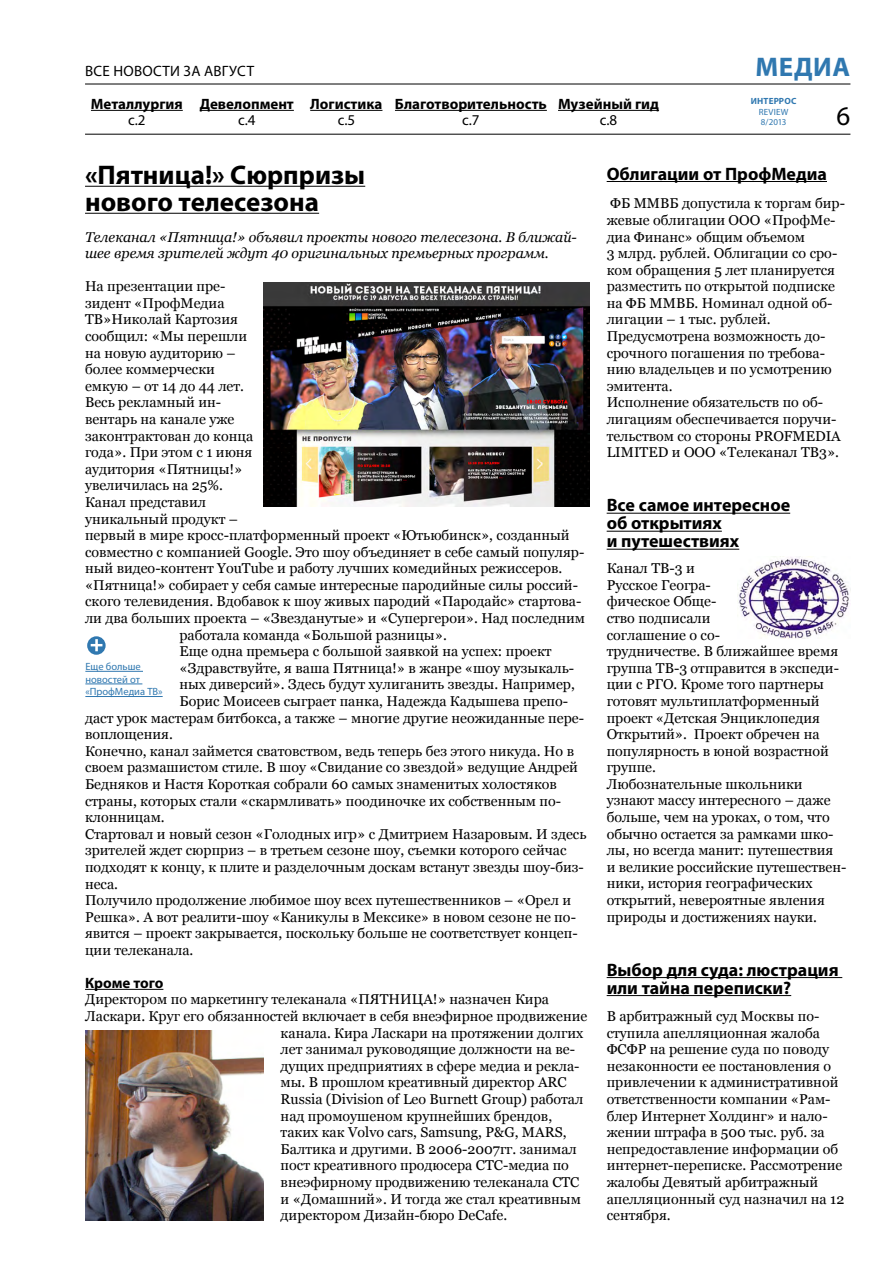
<style>
.page{position:relative;width:893px;height:1263px;background:#fff}
.page>*{position:absolute;margin:0;border:0;box-sizing:border-box;transform-origin:0 0}
.t1{font:700 27px/27px "Myriad Pro";color:#000}
.t2{font:700 27px "Myriad Pro";letter-spacing:.02em;color:#3078b0}
.t3{font:27px "Myriad Pro";color:#000}
.t4{font:700 18px/18px "Myriad Pro";color:#000}
.t5{font:700 15px "Myriad Pro";color:#000}
.t6{font:15px "Myriad Pro";letter-spacing:.02em;color:#000}
.t7{font:14.25px/16.6px "Georgia";color:#000}
.t8{font:italic 14.25px/16.6px "Georgia";color:#000}
.t9{font:10.5px/12.6px "Myriad Pro";color:#3078b0}
.t10{font:9px/10.5px "Myriad Pro";letter-spacing:.02em;color:#3078b0}
.t11{font:700 9px "Myriad Pro";letter-spacing:.02em;color:#3078b0}
</style>
<div class="page">
<hr style="left:85px;top:134px;width:765px;height:1px;background:#000">
<hr style="left:85px;top:84px;width:765px;height:1px;background:#000">
<hr style="left:310px;top:110px;width:72px;height:1px;background:#000">
<hr style="left:200px;top:110px;width:94px;height:1px;background:#000">
<hr style="left:395px;top:110px;width:152px;height:1px;background:#000">
<hr style="left:91px;top:110px;width:92px;height:1px;background:#000">
<hr style="left:558px;top:110px;width:101px;height:1px;background:#000">
<hr style="left:85px;top:989px;width:78px;height:1px;background:#000">
<hr style="left:85px;top:186px;width:280px;height:1px;background:#000">
<hr style="left:85px;top:213px;width:234px;height:1px;background:#000">
<hr style="left:607px;top:513px;width:183px;height:1px;background:#000">
<hr style="left:607px;top:531px;width:115px;height:1px;background:#000">
<hr style="left:607px;top:549px;width:132px;height:1px;background:#000">
<hr style="left:607px;top:181px;width:220px;height:1px;background:#000">
<hr style="left:85px;top:671px;width:58px;height:1px;background:#3078b0">
<hr style="left:85px;top:684px;width:57px;height:1px;background:#3078b0">
<hr style="left:85px;top:696px;width:78px;height:1px;background:#3078b0">
<svg style="left:87px;top:636px;width:19px;height:19px"></svg>
<svg style="left:91px;top:639px;width:11px;height:12px"></svg>
<img style="left:264px;top:282px;width:326px;height:225px">
<img style="left:85px;top:1031px;width:179px;height:189px">
<img style="left:737px;top:557px;width:112px;height:81px">
<hr style="left:607px;top:977px;width:235px;height:1px;background:#000">
<hr style="left:607px;top:995px;width:184px;height:1px;background:#000">
<p class="t6" style="left:85px;top:61px;width:162px">Все новости за АВГУСТ</p>
<p class="t5" style="left:91px;top:94px;width:93px">Металлургия</p>
<p class="t5" style="left:558px;top:94px;width:103px">Музейный гид</p>
<p class="t6" style="left:600px;top:111px;width:19px">c.8</p>
<p class="t5" style="left:200px;top:94px;width:184px">Девелопмент Логистика</p>
<p class="t6" style="left:238px;top:111px;width:19px">c.4</p>
<p class="t6" style="left:338px;top:111px;width:19px">c.5</p>
<p class="t5" style="left:395px;top:94px;width:153px">Благотворительность</p>
<p class="t6" style="left:128px;top:111px;width:19px">c.2</p>
<p class="t6" style="left:462px;top:111px;width:19px">c.7</p>
<h1 class="t2" style="left:756px;top:49px;width:96px">МЕДИА</h1>
<p class="t11" style="left:751px;top:96px;width:47px">ИНТЕРРОС</p>
<p class="t10" style="left:759px;top:107px;width:31px">REVIEW<br>8/2013</p>
<h1 class="t3" style="left:837px;top:100px;width:15px">6</h1>
<h1 class="t1" style="left:85px;top:160px;width:282px">«Пятница!» Сюрпризы нового телесезона</h1>
<p class="t8" style="left:85px;top:228px;width:493px">Телеканал «Пятница!» объявил проекты нового телесезона. В ближай&shy;шее время зрителей ждут 40 оригинальных премьерных программ.</p>
<p class="t7" style="left:85px;top:278px;width:142px">На презентации пре-</p>
<p class="t7" style="left:85px;top:295px;width:141px">зидент «ПрофМедиа</p>
<p class="t7" style="left:85px;top:311px;width:154px">ТВ»Николай Картозия</p>
<p class="t7" style="left:85px;top:328px;width:164px">сообщил: «Мы перешли</p>
<p class="t7" style="left:85px;top:345px;width:152px">на новую аудиторию –</p>
<p class="t7" style="left:85px;top:361px;width:131px">более коммерчески</p>
<p class="t7" style="left:85px;top:378px;width:161px">емкую – от 14 до 44 лет.</p>
<p class="t7" style="left:85px;top:394px;width:138px">Весь рекламный ин-</p>
<p class="t7" style="left:85px;top:411px;width:151px">вентарь на канале уже</p>
<p class="t7" style="left:85px;top:428px;width:170px">законтрактован до конца</p>
<p class="t7" style="left:85px;top:444px;width:169px">года». При этом с 1 июня</p>
<p class="t7" style="left:85px;top:461px;width:159px">аудитория «Пятницы!»</p>
<p class="t7" style="left:85px;top:477px;width:139px">увеличилась на 25%.</p>
<p class="t7" style="left:85px;top:494px;width:122px">Канал представил</p>
<p class="t7" style="left:85px;top:511px;width:154px">уникальный продукт –</p>
<p class="t7" style="left:85px;top:527px;width:486px">первый в мире кросс-платформенный проект «Ютьюбинск», созданный</p>
<p class="t7" style="left:85px;top:544px;width:501px">совместно с компанией Google. Это шоу объединяет в себе самый популяр-</p>
<p class="t7" style="left:85px;top:560px;width:479px">ный видео-контент YouTube и работу лучших комедийных режиссеров.</p>
<p class="t7" style="left:85px;top:577px;width:494px">«Пятница!» собирает у себя самые интересные пародийные силы россий-</p>
<p class="t7" style="left:85px;top:593px;width:498px">ского телевидения. Вдобавок к шоу живых пародий «Пародайс» стартова-</p>
<p class="t7" style="left:85px;top:610px;width:501px">ли два больших проекта – «Звезданутые» и «Супергерои». Над последним</p>
<p class="t7" style="left:179px;top:627px;width:269px">работала команда «Большой разницы».</p>
<p class="t7" style="left:179px;top:643px;width:374px">Еще одна премьера с большой заявкой на успех: проект</p>
<p class="t7" style="left:179px;top:660px;width:396px">«Здравствуйте, я ваша Пятница!» в жанре «шоу музыкаль-</p>
<p class="t7" style="left:179px;top:676px;width:397px">ных диверсий». Здесь будут хулиганить звезды. Например,</p>
<p class="t7" style="left:179px;top:693px;width:390px">Борис Моисеев сыграет панка, Надежда Кадышева препо-</p>
<p class="t7" style="left:85px;top:710px;width:501px">даст урок мастерам битбокса, а также – многие другие неожиданные пере-</p>
<p class="t7" style="left:85px;top:726px;width:89px">воплощения.</p>
<p class="t7" style="left:85px;top:743px;width:490px">Конечно, канал займется сватовством, ведь теперь без этого никуда. Но в</p>
<p class="t7" style="left:85px;top:759px;width:494px">своем размашистом стиле. В шоу «Свидание со звездой» ведущие Андрей</p>
<p class="t7" style="left:85px;top:776px;width:473px">Бедняков и Настя Короткая собрали 60 самых знаменитых холостяков</p>
<p class="t7" style="left:85px;top:793px;width:478px">страны, которых стали «скармливать» поодиночке их собственным по-</p>
<p class="t7" style="left:85px;top:809px;width:81px">клонницам.</p>
<p class="t7" style="left:85px;top:826px;width:503px">Стартовал и новый сезон «Голодных игр» с Дмитрием Назаровым. И здесь</p>
<p class="t7" style="left:85px;top:842px;width:483px">зрителей ждет сюрприз – в третьем сезоне шоу, съемки которого сейчас</p>
<p class="t7" style="left:85px;top:859px;width:500px">подходят к концу, к плите и разделочным доскам встанут звезды шоу-биз-</p>
<p class="t7" style="left:85px;top:875px;width:35px">неса.</p>
<p class="t7" style="left:85px;top:892px;width:488px">Получило продолжение любимое шоу всех путешественников – «Орел и</p>
<p class="t7" style="left:85px;top:909px;width:492px">Решка». А вот реалити-шоу «Каникулы в Мексике» в новом сезоне не по-</p>
<p class="t7" style="left:85px;top:925px;width:494px">явится – проект закрывается, поскольку больше не соответствует концеп-</p>
<p class="t7" style="left:85px;top:942px;width:110px">ции телеканала.</p>
<p class="t5" style="left:85px;top:973px;width:80px">Кроме того</p>
<p class="t7" style="left:85px;top:991px;width:465px">Директором по маркетингу телеканала «ПЯТНИЦА!» назначен Кира</p>
<p class="t7" style="left:85px;top:1008px;width:504px">Ласкари. Круг его обязанностей включает в себя внеэфирное продвижение</p>
<p class="t7" style="left:281px;top:1025px;width:304px">канала. Кира Ласкари на протяжении долгих</p>
<p class="t7" style="left:281px;top:1041px;width:296px">лет занимал руководящие должности на ве-</p>
<p class="t7" style="left:281px;top:1058px;width:300px">дущих предприятиях в сфере медиа и рекла-</p>
<p class="t7" style="left:281px;top:1074px;width:288px">мы. В прошлом креативный директор ARC</p>
<p class="t7" style="left:281px;top:1091px;width:304px">Russia (Division of Leo Burnett Group) работал</p>
<p class="t7" style="left:281px;top:1107px;width:273px">над промоушеном крупнейших брендов,</p>
<p class="t7" style="left:281px;top:1124px;width:287px">таких как Volvo cars, Samsung, P&amp;G, MARS,</p>
<p class="t7" style="left:281px;top:1141px;width:298px">Балтика и другими. В 2006-2007гг. занимал</p>
<p class="t7" style="left:281px;top:1157px;width:290px">пост креативного продюсера СТС-медиа по</p>
<p class="t7" style="left:281px;top:1174px;width:300px">внеэфирному продвижению телеканала СТС</p>
<p class="t7" style="left:281px;top:1190px;width:302px">и «Домашний». И тогда же стал креативным</p>
<p class="t7" style="left:281px;top:1207px;width:228px">директором Дизайн-бюро DeCafe.</p>
<p class="t9" style="left:85px;top:660px;width:79px">Еще больше новостей от «ПрофМедиа ТВ»</p>
<p class="t4" style="left:607px;top:164px;width:222px">Облигации от ПрофМедиа</p>
<p class="t7" style="left:607px;top:195px;width:240px">ФБ ММВБ допустила к торгам бир&shy;жевые облигации ООО «ПрофМе&shy;диа Финанс» общим объемом<br>3 млрд. рублей. Облигации со сро&shy;ком обращения 5 лет планируется разместить по открытой подписке на ФБ ММВБ. Номинал одной об&shy;лигации – 1 тыс. рублей.<br>Предусмотрена возможность до&shy;срочного погашения по требова&shy;нию владельцев и по усмотрению эмитента.<br>Исполнение обязательств по об&shy;лигациям обеспечивается поручи&shy;тельством со стороны PROFMEDIA<br>LIMITED и ООО «Телеканал ТВ3».</p>
<p class="t4" style="left:607px;top:496px;width:185px">Все самое интересное об открытиях<br>и путешествиях</p>
<p class="t7" style="left:607px;top:560px;width:241px">Канал ТВ-3 и<br>Русское Геогра-<br>фическое Обще-<br>ство подписали<br>соглашение о со-<br>трудничестве. В ближайшее время группа ТВ-3 отправится в экспеди&shy;ции с РГО. Кроме того партнеры готовят мультиплатформенный проект «Детская Энциклопедия<br>Открытий». Проект обречен на популярность в юной возрастной группе.<br>Любознательные школьники узнают массу интересного – даже больше, чем на уроках, о том, что обычно остается за рамками шко&shy;лы, но всегда манит: путешествия<br>и великие российские путешествен&shy;ники, история географических открытий, невероятные явления природы и достижениях науки.</p>
<p class="t4" style="left:607px;top:960px;width:233px">Выбор для суда: люстрация или тайна переписки?</p>
<p class="t7" style="left:607px;top:1008px;width:239px">В арбитражный суд Москвы по&shy;ступила апелляционная жалоба<br>ФСФР на решение суда по поводу незаконности ее постановления о привлечении к административной ответственности компании «Рам&shy;блер Интернет Холдинг» и нало&shy;жении штрафа в 500 тыс. руб. за непредоставление информации об интернет-переписке. Рассмотрение жалобы Девятый арбитражный апелляционный суд назначил на 12 сентября.</p>
</div>
